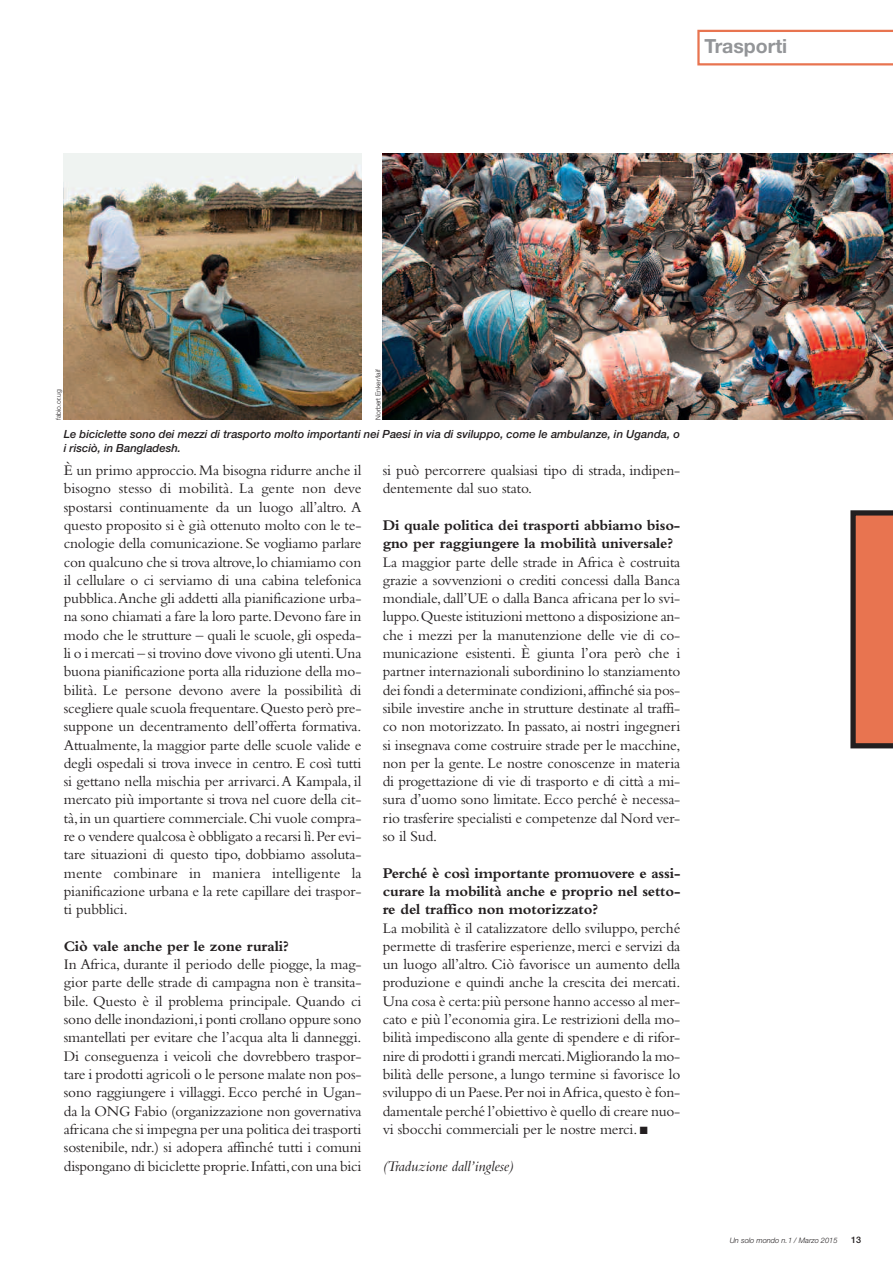
<style>
.page{position:relative;width:893px;height:1263px;background:#fff}
.page>*{position:absolute;margin:0;border:0;box-sizing:border-box;transform-origin:0 0}
.t1{font:700 19.5px "Helvetica Neue";color:#939598}
.t2{font:15.3px/18.3px "Bembo";letter-spacing:-.01em;color:#231f20;text-align:justify}
.t3{font:700 15.3px/18.3px "Bembo";letter-spacing:-.01em;color:#231f20}
.t4{font:italic 15.3px "Bembo";letter-spacing:-.01em;color:#231f20}
.t5{font:italic 500 11.25px/13.5px "Helvetica Neue";color:#231f20}
.t6{font:500 9px "Helvetica Neue";color:#231f20}
.t7{font:italic 300 7.5px "Helvetica Neue";color:#231f20}
.t8{font:300 6.75px "Helvetica Neue";color:#231f20}
</style>
<div class="page">
<svg style="left:697px;top:30px;width:196px;height:35px"></svg>
<svg style="left:850px;top:510px;width:43px;height:238px;background:#c8684a"></svg>
<img style="left:383px;top:153px;width:510px;height:267px">
<img style="left:64px;top:154px;width:297px;height:266px">
<p class="t1" style="left:705px;top:40px;width:84px">Trasporti</p>
<p class="t8" style="left:56px;top:420px;width:32px;rotate:-90deg">fabio.or.ug</p>
<p class="t8" style="left:376px;top:420px;width:52px;rotate:-90deg">Norbert Enker/laif</p>
<p class="t5" style="left:64px;top:429px;width:618px">Le biciclette sono dei mezzi di trasporto molto importanti nei Paesi in via di sviluppo, come le ambulanze, in Uganda, o i risciò, in Bangladesh.</p>
<p class="t2" style="left:64px;top:463px;width:299px">È un primo approccio.Ma bisogna ridurre anche il bisogno stesso di mobilità. La gente non deve spostarsi continuamente da un luogo all’altro. A questo proposito si è già ottenuto molto con le te&shy;cnologie della comunicazione. Se vogliamo parlare con qualcuno che si trova altrove,lo chiamiamo con il cellulare o ci serviamo di una cabina telefonica pubblica.Anche gli addetti alla pianificazione urba&shy;na sono chiamati a fare la loro parte.Devono fare in modo che le strutture – quali le scuole, gli ospeda&shy;li o i mercati – si trovino dove vivono gli utenti.Una buona pianificazione porta alla riduzione della mo&shy;bilità. Le persone devono avere la possibilità di scegliere quale scuola frequentare.Questo però pre&shy;suppone un decentramento dell’offerta formativa.<br>Attualmente, la maggior parte delle scuole valide e degli ospedali si trova invece in centro. E così tutti si gettano nella mischia per arrivarci.A Kampala, il mercato più importante si trova nel cuore della cit&shy;tà,in un quartiere commerciale.Chi vuole compra&shy;re o vendere qualcosa è obbligato a recarsi lì.Per evi&shy;tare situazioni di questo tipo, dobbiamo assoluta&shy;mente combinare in maniera intelligente la pianificazione urbana e la rete capillare dei traspor&shy;ti pubblici.</p>
<p class="t3" style="left:64px;top:938px;width:226px">Ciò vale anche per le zone rurali?</p>
<p class="t2" style="left:64px;top:957px;width:299px">In Africa, durante il periodo delle piogge, la mag&shy;gior parte delle strade di campagna non è transita&shy;bile. Questo è il problema principale. Quando ci sono delle inondazioni,i ponti crollano oppure sono smantellati per evitare che l’acqua alta li danneggi.<br>Di conseguenza i veicoli che dovrebbero traspor&shy;tare i prodotti agricoli o le persone malate non pos&shy;sono raggiungere i villaggi. Ecco perché in Ugan&shy;da la ONG Fabio (organizzazione non governativa africana che si impegna per una politica dei trasporti sostenibile, ndr.) si adopera affinché tutti i comuni dispongano di biciclette proprie.Infatti,con una bici</p>
<p class="t2" style="left:383px;top:463px;width:299px">si può percorrere qualsiasi tipo di strada, indipen&shy;dentemente dal suo stato.</p>
<p class="t3" style="left:383px;top:517px;width:299px">Di quale politica dei trasporti abbiamo biso&shy;gno per raggiungere la mobilità universale?</p>
<p class="t2" style="left:383px;top:554px;width:299px">La maggior parte delle strade in Africa è costruita grazie a sovvenzioni o crediti concessi dalla Banca mondiale,dall’UE o dalla Banca africana per lo svi&shy;luppo.Queste istituzioni mettono a disposizione an&shy;che i mezzi per la manutenzione delle vie di co&shy;municazione esistenti. È giunta l’ora però che i partner internazionali subordinino lo stanziamento dei fondi a determinate condizioni,affinché sia pos&shy;sibile investire anche in strutture destinate al traffi&shy;co non motorizzato. In passato, ai nostri ingegneri si insegnava come costruire strade per le macchine, non per la gente. Le nostre conoscenze in materia di progettazione di vie di trasporto e di città a mi&shy;sura d’uomo sono limitate. Ecco perché è necessa&shy;rio trasferire specialisti e competenze dal Nord ver&shy;so il Sud.</p>
<p class="t3" style="left:383px;top:865px;width:299px;text-align:justify">Perché è così importante promuovere e assi&shy;curare la mobilità anche e proprio nel setto&shy;re del traffico non motorizzato?</p>
<p class="t2" style="left:383px;top:920px;width:299px">La mobilità è il catalizzatore dello sviluppo, perché permette di trasferire esperienze, merci e servizi da un luogo all’altro. Ciò favorisce un aumento della produzione e quindi anche la crescita dei mercati.<br>Una cosa è certa:più persone hanno accesso al mer&shy;cato e più l’economia gira. Le restrizioni della mo&shy;bilità impediscono alla gente di spendere e di rifor&shy;nire di prodotti i grandi mercati.Migliorando la mo&shy;bilità delle persone, a lungo termine si favorisce lo sviluppo di un Paese.Per noi inAfrica,questo è fon&shy;damentale perché l’obiettivo è quello di creare nuo&shy;vi sbocchi commerciali per le nostre merci. ■</p>
<p class="t4" style="left:383px;top:1160px;width:132px">(Traduzione dall’inglese)</p>
<p class="t7" style="left:730px;top:1238px;width:109px">Un solo mondo n.1 / Marzo 2015</p>
<p class="t6" style="left:851px;top:1237px;width:12px">13</p>
</div>
